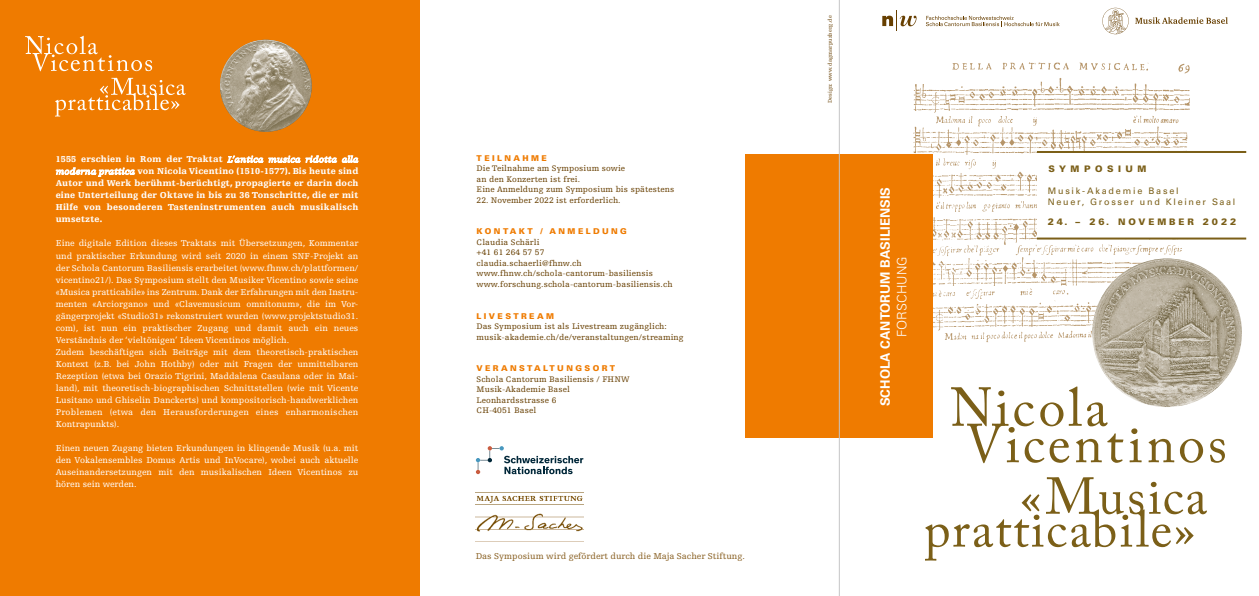
<style>
.page{position:relative;width:1259px;height:596px;background:#fff}
.page>*{position:absolute;margin:0;border:0;box-sizing:border-box;transform-origin:0 0}
.t1{font:700 13px "Univers LT Std";letter-spacing:.005em;color:#fff}
.t2{font:300 13px "Univers LT Std";letter-spacing:.005em;color:#fff}
.t3{font:900 9.3px "Univers LT Std";letter-spacing:.32em;color:#7b5f18}
.t4{font:9px/12px "Egyptienne FLT Std";color:#fff}
.t5{font:900 9px/12px "Egyptienne FLT Std";letter-spacing:.03em;color:#fff;text-align:justify}
.t6{font:9px "Egyptienne FLT Std";color:#885f21}
.t7{font:9px/10.8px "Univers LT Std";letter-spacing:.19em;color:#7b5f18}
.t8{font:900 9px "Univers LT Std";letter-spacing:.5em;color:#7b5f18}
.t9{font:8.5px/10.5px "Egyptienne FLT Std";letter-spacing:.01em;color:#673f00}
.t10{font:900 8px "Univers LT Std";letter-spacing:.3em;color:#ef7b00}
.t11{font:5.5px "Egyptienne FLT Std";letter-spacing:.02em;color:#673f00}
.s1{font-weight:400;font-style:italic}
.s2{font-size:9px}
</style>
<div class="page">
<div style="left:0;top:0;width:420px;height:595px;background:#ef7b00"></div>
<img style="left:476px;top:492px;width:107px;height:40px">
<img style="left:913px;top:62px;width:294px;height:281px">
<svg style="left:1135px;top:17px;width:92px;height:7px"></svg>
<svg style="left:1102px;top:8px;width:26px;height:26px"></svg>
<div style="left:746px;top:154px;width:187px;height:284px;background:#ef7b00"></div>
<svg style="left:882px;top:11px;width:35px;height:20px"></svg>
<svg style="left:926px;top:16px;width:133px;height:11px"></svg>
<img style="left:1092px;top:258px;width:150px;height:128px">
<svg style="left:925px;top:477px;width:282px;height:83px"></svg>
<svg style="left:951px;top:386px;width:274px;height:77px"></svg>
<svg style="left:1066px;top:239px;width:11px;height:3px"></svg>
<div style="left:1037px;top:153px;width:209px;height:85px;background:#fff"></div>
<hr style="left:1037px;top:151px;width:209px;height:2px;background:#7b5f18">
<hr style="left:1037px;top:237px;width:209px;height:2px;background:#7b5f18">
<svg style="left:476px;top:446px;width:107px;height:28px"></svg>
<svg style="left:55px;top:78px;width:131px;height:38px"></svg>
<svg style="left:25px;top:36px;width:127px;height:35px"></svg>
<img style="left:220px;top:40px;width:92px;height:92px;border-radius:46px">
<hr style="left:839px;top:0;width:1px;height:595px;background:#c5c5c6">
<p class="t5" style="left:56px;top:153px;width:304px">1555 erschien in Rom der Traktat <span class="s1">L’antica musica ridotta alla -moderna prattica</span> von Nicola Vicentino (1510-1577). Bis heute sind Autor und Werk berühmt-berüchtigt, propagierte er darin doch eine Unterteilung der Oktave in bis zu 36 Tonschritte, die er mit Hilfe von besonderen Tasteninstrumenten auch musikalisch umsetzte.</p>
<p class="t4" style="left:56px;top:237px;width:304px">Eine digitale Edition dieses Traktats mit Übersetzungen, Kommentar und praktischer Erkundung wird seit 2020 in einem SNF-Projekt an der Schola Cantorum Basiliensis erarbeitet (www.fhnw.ch/plattformen/ vicentino21/). Das Symposium stellt den Musiker Vicentino sowie seine «Musica pratticabile» ins Zentrum. Dank der Erfahrungen mit den Instru&shy;menten «Arciorgano» und «Clavemusicum omnitonum», die im Vor&shy;gängerprojekt «Studio31» rekonstruiert wurden (www.projektstudio31. com), ist nun ein praktischer Zugang und damit auch ein neues Verständnis der ‘vieltönigen’ Ideen Vicentinos möglich.<br>Zudem beschäftigen sich Beiträge mit dem theoretisch-praktischen Kontext (z.B. bei John Hothby) oder mit Fragen der unmittelbaren Rezeption (etwa bei Orazio Tigrini, Maddalena Casulana oder in Mai&shy;land), mit theoretisch-biographischen Schnittstellen (wie mit Vicente Lusitano und Ghiselin Danckerts) und kompositorisch-handwerklichen Problemen (etwa den Herausforderungen eines enharmonischen Kontrapunkts).</p>
<p class="t4" style="left:56px;top:441px;width:304px;text-align:justify">Einen neuen Zugang bieten Erkundungen in klingende Musik (u.a. mit den Vokalensembles Domus Artis und InVocare), wobei auch aktuelle Auseinandersetzungen mit den musikalischen Ideen Vicentinos zu hören sein werden.</p>
<p class="t10" style="left:476px;top:153px;width:72px">TEILNAHME</p>
<p class="t9" style="left:476px;top:163px;width:199px">Die Teilnahme am Symposium sowie<br>an den Konzerten ist frei.<br>Eine Anmeldung zum Symposium bis spätestens</p>
<p class="t9" style="left:476px;top:195px;width:146px">22. November 2022 ist erforderlich.</p>
<p class="t10" style="left:476px;top:226px;width:152px">KONTAKT / ANMELDUNG</p>
<p class="t9" style="left:476px;top:237px;width:197px">Claudia Schärli<br>+41 61 264 57 57<br>claudia.schaerli@fhnw.ch www.fhnw.ch/schola-cantorum-basiliensis www.forschung.schola-cantorum-basiliensis.ch</p>
<p class="t10" style="left:476px;top:310px;width:79px">LIVESTREAM</p>
<p class="t9" style="left:476px;top:321px;width:208px">Das Symposium ist als Livestream zugänglich: musik-akademie.ch/de/veranstaltungen/streaming</p>
<p class="t10" style="left:476px;top:363px;width:140px">VERANSTALTUNGSORT</p>
<p class="t9" style="left:476px;top:373px;width:154px">Schola Cantorum Basiliensis / FHNW<br>Musik-Akademie Basel<br>Leonhardsstrasse 6<br>CH-4051 Basel</p>
<p class="t6" style="left:476px;top:551px;width:271px">Das Symposium wird gefördert durch die Maja Sacher Stiftung.</p>
<p class="t11" style="left:827px;top:103px;width:89px;rotate:-90deg">Design: www.dagmarpuzberg.de</p>
<h1 class="t1" style="left:877px;top:406px;width:221px;rotate:-90deg">SCHOLA CANTORUM BASILIENSIS</h1>
<h1 class="t2" style="left:894px;top:337px;width:82px;rotate:-90deg">FORSCHUNG</h1>
<p class="t8" style="left:1048px;top:163px;width:100px">SYMPOSIUM</p>
<p class="t7" style="left:1047px;top:186px;width:189px">Musik-Akademie Basel<br>Neuer, Grosser und Kleiner Saal</p>
<p class="t3" style="left:1047px;top:215px;width:190px">24. – 26. <span class="s2">NOVEMBER</span> 2022</p>
</div>
